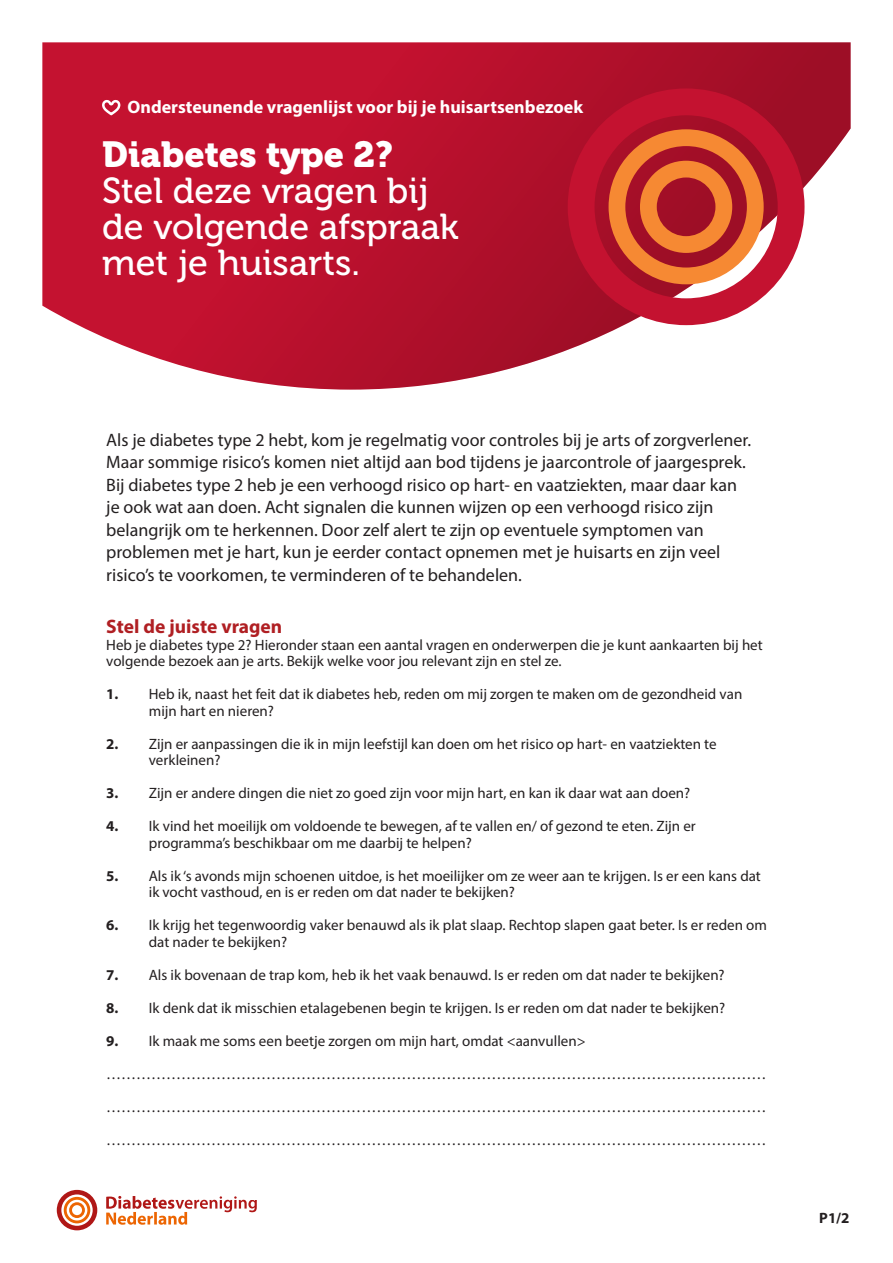
<style>
.page{position:relative;width:893px;height:1263px;background:#fff}
.page>*{position:absolute;margin:0;border:0;box-sizing:border-box;transform-origin:0 0}
.t1{font:36px/36px "Museo 500";color:#fff}
.t2{font:700 19.5px "Myriad Pro";color:#b01f23}
.t3{font:18px/22.5px "Myriad Pro";color:#231f20}
.t4{font:700 18px "Myriad Pro";color:#fff}
.t5{font:15px/16.5px "Myriad Pro";color:#231f20}
.t6{font:700 15px "Myriad Pro";color:#231f20}
.s1{font-family:"Museo 900"}
.s2{font-weight:700}
</style>
<div class="page">
<svg style="left:42px;top:42px;width:809px;height:348px;fill:#c31230"></svg>
<svg style="left:57px;top:1190px;width:40px;height:40px"></svg>
<svg style="left:106px;top:1196px;width:151px;height:29px"></svg>
<svg style="left:568px;top:88px;width:236px;height:237px;background:#bf2d46"></svg>
<svg style="left:609px;top:129px;width:155px;height:155px;background:#ce5135"></svg>
<svg style="left:100px;top:98px;width:22px;height:19px"></svg>
<p class="t4" style="left:127px;top:96px;width:457px">Ondersteunende vragenlijst voor bij je huisartsenbezoek</p>
<p class="t1" style="left:102px;top:138px;width:358px"><span class="s1">Diabetes type 2?<br></span>Stel deze vragen bij de volgende afspraak met je huisarts.</p>
<p class="t3" style="left:106px;top:428px;width:646px">Als je diabetes type 2 hebt, kom je regelmatig voor controles bij je arts of zorgverlener.<br>Maar sommige risico’s komen niet altijd aan bod tijdens je jaarcontrole of jaargesprek.<br>Bij diabetes type 2 heb je een verhoogd risico op hart- en vaatziekten, maar daar kan je ook wat aan doen. Acht signalen die kunnen wijzen op een verhoogd risico zijn belangrijk om te herkennen. Door zelf alert te zijn op eventuele symptomen van problemen met je hart, kun je eerder contact opnemen met je huisarts en zijn veel risico’s te voorkomen, te verminderen of te behandelen.</p>
<p class="t2" style="left:106px;top:614px;width:178px">Stel de juiste vragen</p>
<p class="t5" style="left:106px;top:636px;width:658px">Heb je diabetes type 2? Hieronder staan een aantal vragen en onderwerpen die je kunt aankaarten bij het volgende bezoek aan je arts. Bekijk welke voor jou relevant zijn en stel ze.</p>
<p class="t5" style="left:149px;top:686px;width:595px;text-indent:-43px"><span class="s2">1.</span> Heb ik, naast het feit dat ik diabetes heb, reden om mij zorgen te maken om de gezondheid van mijn hart en nieren?</p>
<p class="t5" style="left:149px;top:735px;width:569px;text-indent:-43px"><span class="s2">2.</span> Zijn er aanpassingen die ik in mijn leefstijl kan doen om het risico op hart- en vaatziekten te verkleinen?</p>
<p class="t5" style="left:106px;top:785px;width:585px"><span class="s2">3.</span> Zijn er andere dingen die niet zo goed zijn voor mijn hart, en kan ik daar wat aan doen?</p>
<p class="t5" style="left:149px;top:818px;width:548px;text-indent:-43px"><span class="s2">4.</span> Ik vind het moeilijk om voldoende te bewegen, af te vallen en/ of gezond te eten. Zijn er programma’s beschikbaar om me daarbij te helpen?</p>
<p class="t5" style="left:149px;top:867px;width:614px;text-indent:-43px"><span class="s2">5.</span> Als ik ‘s avonds mijn schoenen uitdoe, is het moeilijker om ze weer aan te krijgen. Is er een kans dat ik vocht vasthoud, en is er reden om dat nader te bekijken?</p>
<p class="t5" style="left:149px;top:917px;width:620px;text-indent:-43px"><span class="s2">6.</span> Ik krijg het tegenwoordig vaker benauwd als ik plat slaap. Rechtop slapen gaat beter. Is er reden om dat nader te bekijken?</p>
<p class="t5" style="left:106px;top:966px;width:620px"><span class="s2">7.</span> Als ik bovenaan de trap kom, heb ik het vaak benauwd. Is er reden om dat nader te bekijken?</p>
<p class="t5" style="left:106px;top:999px;width:620px"><span class="s2">8.</span> Ik denk dat ik misschien etalagebenen begin te krijgen. Is er reden om dat nader te bekijken?</p>
<p class="t5" style="left:106px;top:1032px;width:481px"><span class="s2">9.</span> Ik maak me soms een beetje zorgen om mijn hart, omdat &lt;aanvullen&gt;</p>
<p class="t5" style="left:106px;top:1065px;width:661px">……………………………………………………………………………………………………………………</p>
<p class="t5" style="left:106px;top:1098px;width:661px">……………………………………………………………………………………………………………………</p>
<p class="t5" style="left:106px;top:1131px;width:661px">……………………………………………………………………………………………………………………</p>
<p class="t6" style="left:819px;top:1208px;width:32px">P1/2</p>
</div>
